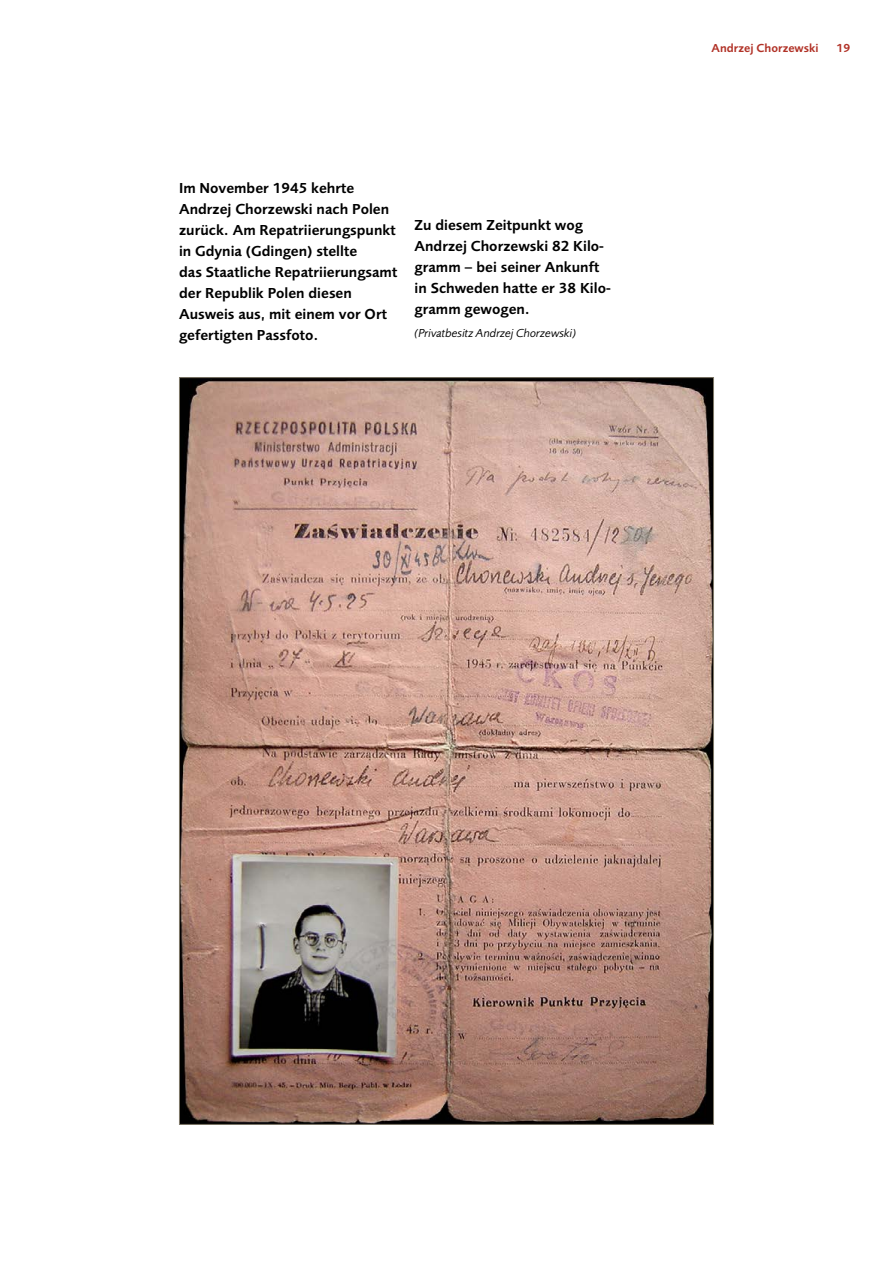
<style>
.page{position:relative;width:893px;height:1263px;background:#fff}
.page>*{position:absolute;margin:0;border:0;box-sizing:border-box;transform-origin:0 0}
.t1{font:15px/21px "Foundry Sans Demi CE";color:#000}
.t2{font:12px "Foundry Sans Book Italic CE";color:#000}
.t3{font:12px "Foundry Sans Demi CE";color:#b13227}
</style>
<div class="page">
<img style="left:181px;top:379px;width:531px;height:744px">
<p class="t1" style="left:179px;top:177px;width:220px">Im November 1945 kehrte<br>Andrzej Chorzewski nach Polen zurück. Am Repatriierungspunkt in Gdynia (Gdingen) stellte<br>das Staatliche Repatriierungsamt der Republik Polen diesen<br>Ausweis aus, mit einem vor Ort gefertigten Passfoto.</p>
<p class="t1" style="left:415px;top:214px;width:198px">Zu diesem Zeitpunkt wog<br>Andrzej Chorzewski 82 Kilo&shy;gramm – bei seiner Ankunft in Schweden hatte er 38 Kilo&shy;gramm gewogen.</p>
<p class="t2" style="left:415px;top:326px;width:163px">(Privatbesitz Andrzej Chorzewski)</p>
<p class="t3" style="left:712px;top:41px;width:108px">Andrzej Chorzewski</p>
<p class="t3" style="left:837px;top:41px;width:15px">19</p>
</div>
